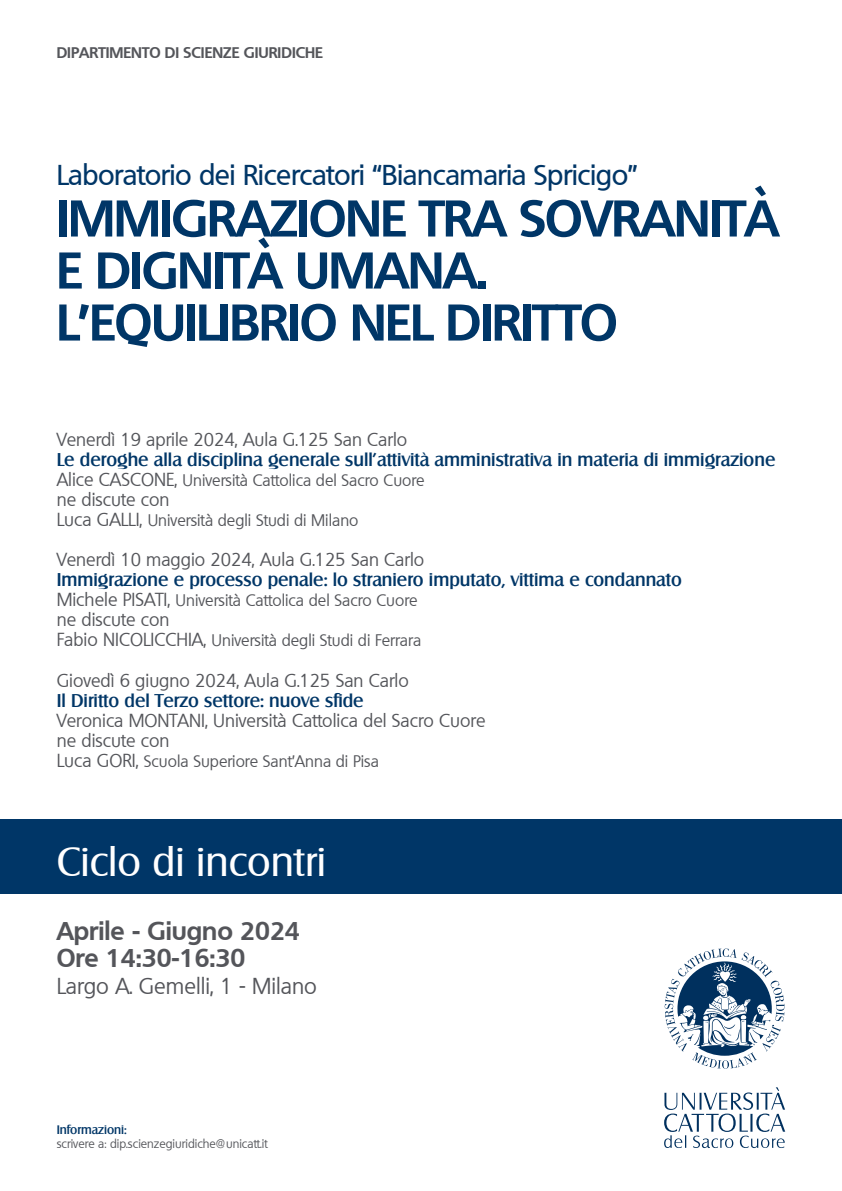
<style>
.page{position:relative;width:842px;height:1191px;background:#fff}
.page>*{position:absolute;margin:0;border:0;box-sizing:border-box;transform-origin:0 0}
.t1{font:700 50px/52px "Quebec";letter-spacing:-.015em;color:#003667}
.t2{font:40px "Salzburg";color:#fff}
.t3{font:500 28px "Quebec";letter-spacing:-.015em;color:#003667}
.t4{font:700 25px/27px "Quebec";color:#54555a}
.t5{font:22px "Quebec";color:#54555a}
.t6{font:18px/20px "Quebec";color:#54555a}
.t7{font:500 18px "Salzburg";color:#003667}
.t8{font:16px "Quebec";color:#54555a}
.t9{font:700 15px "Quebec";color:#54555a}
.t10{font:12px "Quebec";color:#54555a}
.t11{font:500 12px "Salzburg";color:#003667}
.s1{font-size:18px}
</style>
<div class="page">
<div style="left:0;top:819px;width:842px;height:75px;background:#003667"></div>
<svg style="left:665px;top:948px;width:119px;height:120px"></svg>
<svg style="left:664px;top:1087px;width:121px;height:61px"></svg>
<p class="t9" style="left:57px;top:43px;width:268px">DIPARTIMENTO DI SCIENZE GIURIDICHE</p>
<h3 class="t3" style="left:57px;top:156px;width:583px">Laboratorio dei Ricercatori “Biancamaria Spricigo”</h3>
<h1 class="t1" style="left:57px;top:191px;width:724px">IMMIGRAZIONE TRA SOVRANITÀ<br>E DIGNITÀ UMANA.<br>L’EQUILIBRIO NEL DIRITTO</h1>
<p class="t6" style="left:57px;top:430px;width:352px">Venerdì 19 aprile 2024, Aula G.125 San Carlo</p>
<p class="t7" style="left:57px;top:449px;width:720px">Le deroghe alla disciplina generale sull’attività amministrativa in materia di immigrazione</p>
<p class="t8" style="left:57px;top:470px;width:370px"><span class="s1">Alice CASCONE,</span> Università Cattolica del Sacro Cuore</p>
<p class="t6" style="left:57px;top:490px;width:114px">ne discute con</p>
<p class="t8" style="left:57px;top:510px;width:303px"><span class="s1">Luca GALLI,</span> Università degli Studi di Milano</p>
<p class="t6" style="left:57px;top:550px;width:369px">Venerdì 10 maggio 2024, Aula G.125 San Carlo</p>
<p class="t7" style="left:57px;top:569px;width:627px">Immigrazione e processo penale: lo straniero imputato, vittima e condannato</p>
<p class="t8" style="left:57px;top:590px;width:362px"><span class="s1">Michele PISATI,</span> Università Cattolica del Sacro Cuore</p>
<p class="t6" style="left:57px;top:610px;width:114px">ne discute con</p>
<p class="t8" style="left:57px;top:630px;width:366px"><span class="s1">Fabio NICOLICCHIA,</span> Università degli Studi di Ferrara</p>
<p class="t6" style="left:57px;top:670px;width:354px">Giovedì 6 giugno 2024, Aula G.125 San Carlo</p>
<p class="t7" style="left:57px;top:689px;width:308px">Il Diritto del Terzo settore: nuove sfide</p>
<p class="t6" style="left:57px;top:710px;width:430px">Veronica MONTANI, Università Cattolica del Sacro Cuore ne discute con</p>
<p class="t8" style="left:57px;top:750px;width:324px"><span class="s1">Luca GORI,</span> Scuola Superiore Sant’Anna di Pisa</p>
<h2 class="t2" style="left:57px;top:837px;width:271px">Ciclo di incontri</h2>
<h3 class="t4" style="left:57px;top:917px;width:245px">Aprile - Giugno 2024<br>Ore 14:30-16:30</h3>
<h3 class="t5" style="left:57px;top:972px;width:262px">Largo A. Gemelli, 1 - Milano</h3>
<p class="t11" style="left:57px;top:1123px;width:72px">Informazioni:</p>
<p class="t10" style="left:57px;top:1136px;width:213px">scrivere a: dip.scienzegiuridiche@unicatt.it</p>
</div>
